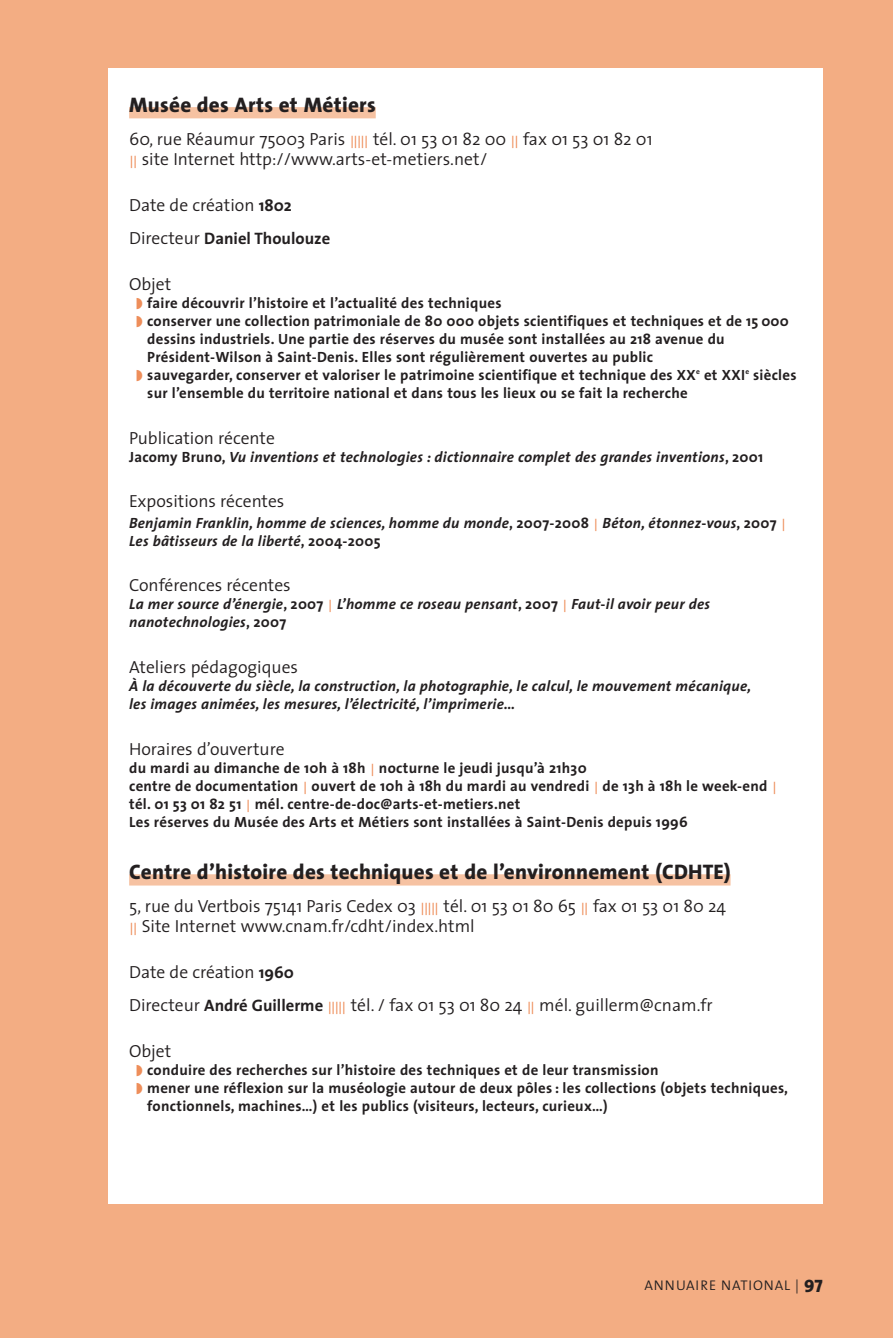
<style>
.page{position:relative;width:893px;height:1338px;background:#f3ad83}
.page>*{position:absolute;margin:0;border:0;box-sizing:border-box;transform-origin:0 0}
.t1{font:800 21.15px "The Sans";letter-spacing:.01em;color:#231f20}
.t2{font:300 17.55px/20.2px "The Sans";color:#231f20}
.t3{font:700 16.65px "The Sans";color:#231f20}
.t4{font:700 14.85px/18px "The Sans";letter-spacing:.02em;color:#231f20}
.t5{font:italic 700 14.85px/18px "The Sans";letter-spacing:.02em;color:#231f20}
.t6{font:300 13.95px "The Sans";letter-spacing:.06em;color:#231f20}
.s1{font-size:12.38px;color:#ee8e5a}
.s2{font-weight:700;font-size:16.65px}
.s3{font-weight:300;font-size:17.55px}
.s4{font-style:normal}
.s5{font-weight:300;font-style:normal;font-size:12.38px;color:#ee8e5a}
.s6{font-weight:300;font-size:12.38px;color:#ee8e5a}
.s7{font-family:"The Sans Extra Bold Caps";font-weight:400;font-size:18px}
</style>
<div class="page">
<div style="left:108px;top:68px;width:715px;height:1136px;background:#fff"></div>
<div style="left:129px;top:107px;width:247px;height:11px;background:#f6c2a2"></div>
<div style="left:129px;top:874px;width:601px;height:11px;background:#f6c2a2"></div>
<h1 class="t1" style="left:129px;top:94px;width:248px">Musée des Arts et Métiers</h1>
<p class="t2" style="left:129px;top:131px;width:525px">60, rue Réaumur 75003 Paris <span class="s1">|||||</span> tél. 01 53 01 82 00 <span class="s1">||</span> fax 01 53 01 82 01 <span class="s1">||</span> site Internet http://www.arts-et-metiers.net/</p>
<p class="t2" style="left:129px;top:197px;width:164px">Date de création <span class="s2">1802</span></p>
<p class="t3" style="left:129px;top:230px;width:203px"><span class="s3">Directeur</span> Daniel Thoulouze</p>
<p class="t2" style="left:129px;top:275px;width:44px">Objet</p>
<p class="t4" style="left:147px;top:294px;width:651px">faire découvrir l’histoire et l’actualité des techniques<br>conserver une collection patrimoniale de 80 000 objets scientifiques et techniques et de 15 000 dessins industriels. Une partie des réserves du musée sont installées au 218 avenue du Président-Wilson à Saint-Denis. Elles sont régulièrement ouvertes au public<br>sauvegarder, conserver et valoriser le patrimoine scientifique et technique des XX<sup>e</sup> et XXI<sup>e</sup> siècles sur l’ensemble du territoire national et dans tous les lieux ou se fait la recherche</p>
<p class="t2" style="left:129px;top:429px;width:147px">Publication récente</p>
<p class="t5" style="left:129px;top:448px;width:636px"><span class="s4">Jacomy Bruno,</span> Vu inventions et technologies : dictionnaire complet des grandes inventions<span class="s4">, 2001</span></p>
<p class="t2" style="left:129px;top:493px;width:157px">Expositions récentes</p>
<p class="t5" style="left:129px;top:514px;width:658px">Benjamin Franklin, homme de sciences, homme du monde<span class="s4">, 2007-2008</span> <span class="s5">|</span> Béton, étonnez-vous<span class="s4">, 2007</span> <span class="s5">|<br></span>Les bâtisseurs de la liberté<span class="s4">, 2004-2005</span></p>
<p class="t2" style="left:129px;top:577px;width:163px">Conférences récentes</p>
<p class="t5" style="left:129px;top:596px;width:582px">La mer source d’énergie<span class="s4">, 2007</span> <span class="s5">|</span> L’homme ce roseau pensant<span class="s4">, 2007</span> <span class="s5">|</span> Faut-il avoir peur des nanotechnologies<span class="s4">, 2007</span></p>
<p class="t2" style="left:129px;top:659px;width:170px">Ateliers pédagogiques</p>
<p class="t5" style="left:129px;top:678px;width:624px">À la découverte du siècle, la construction, la photographie, le calcul, le mouvement mécanique, les images animées, les mesures, l’électricité, l’imprimerie…</p>
<p class="t2" style="left:129px;top:741px;width:157px">Horaires d’ouverture</p>
<p class="t4" style="left:129px;top:759px;width:649px">du mardi au dimanche de 10h à 18h <span class="s6">|</span> nocturne le jeudi jusqu’à 21h30<br>centre de documentation <span class="s6">|</span> ouvert de 10h à 18h du mardi au vendredi <span class="s6">|</span> de 13h à 18h le week-end <span class="s6">| </span>tél. 01 53 01 82 51 <span class="s6">|</span> mél. centre-de-doc@arts-et-metiers.net<br>Les réserves du Musée des Arts et Métiers sont installées à Saint-Denis depuis 1996</p>
<h1 class="t1" style="left:129px;top:861px;width:603px">Centre d’histoire des techniques et de l’environnement (CDHTE)</h1>
<p class="t2" style="left:129px;top:898px;width:598px">5, rue du Vertbois 75141 Paris Cedex 03 <span class="s1">|||||</span> tél. 01 53 01 80 65 <span class="s1">||</span> fax 01 53 01 80 24 <span class="s1">||</span> Site Internet www.cnam.fr/cdht/index.html</p>
<p class="t2" style="left:129px;top:957px;width:585px;line-height:33.1px">Date de création <span class="s2">1960<br></span>Directeur <span class="s2">André Guillerme</span> <span class="s1">|||||</span> tél. / fax 01 53 01 80 24 <span class="s1">||</span> mél. guillerm@cnam.fr</p>
<p class="t2" style="left:129px;top:1042px;width:44px">Objet</p>
<p class="t4" style="left:147px;top:1061px;width:642px">conduire des recherches sur l’histoire des techniques et de leur transmission<br>mener une réflexion sur la muséologie autour de deux pôles : les collections (objets techniques, fonctionnels, machines…) et les publics (visiteurs, lecteurs, curieux…)</p>
<p class="t6" style="left:644px;top:1280px;width:180px">ANNUAIRE NATIONAL | <span class="s7">97</span></p>
</div>
